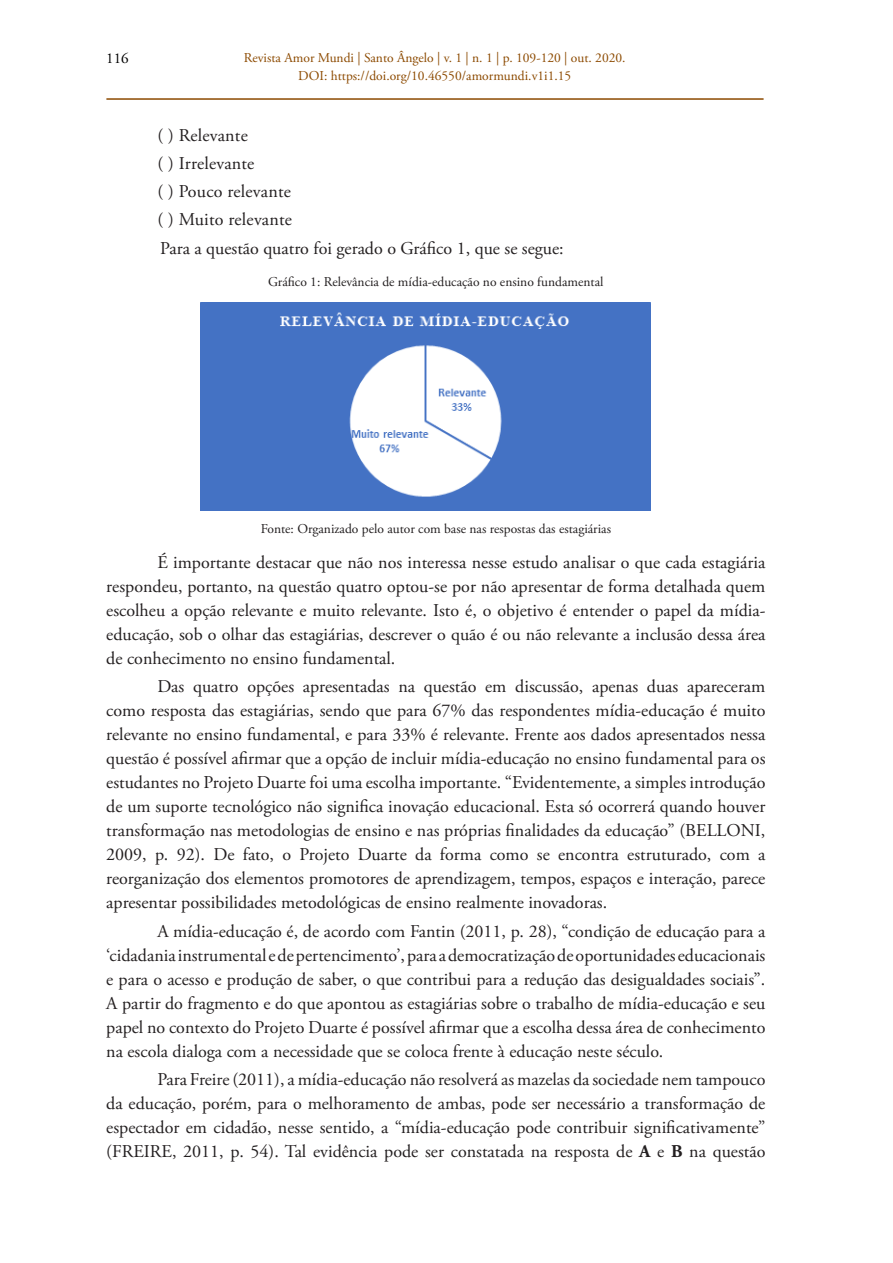
<style>
.page{position:relative;width:893px;height:1263px;background:#fff}
.page>*{position:absolute;margin:0;border:0;box-sizing:border-box;transform-origin:0 0}
.TEXTO_NORMAL{font:18px/24px "Adobe Garamond Pro";color:#231f20;text-align:justify}
.t1{font:15px "Adobe Garamond Pro";color:#000}
.Tabela{font:13.5px "Adobe Garamond Pro";color:#231f20}
.t2{font:13.5px/18px "Adobe Garamond Pro";color:#8c4a00;text-align:center}
.s1{font-weight:700}
</style>
<div class="page">
<hr style="left:106px;top:98px;width:658px;height:2px;background:#8c4a00">
<img style="left:200px;top:302px;width:450px;height:209px">
<p class="t1" style="left:106px;top:49px;width:24px">116</p>
<p class="t2" style="left:244px;top:49px;width:383px">Revista Amor Mundi | Santo Ângelo | v. 1 | n. 1 | p. 109-120 | out. 2020.<br>DOI: https://doi.org/10.46550/amormundi.v1i1.15</p>
<p class="TEXTO_NORMAL" style="left:157px;top:124px;width:92px">( ) Relevante</p>
<p class="TEXTO_NORMAL" style="left:157px;top:152px;width:99px">( ) Irrelevante</p>
<p class="TEXTO_NORMAL" style="left:157px;top:180px;width:135px">( ) Pouco relevante</p>
<p class="TEXTO_NORMAL" style="left:157px;top:208px;width:136px">( ) Muito relevante</p>
<p class="TEXTO_NORMAL" style="left:160px;top:237px;width:405px">Para a questão quatro foi gerado o Gráfico 1, que se segue:</p>
<p class="Tabela" style="left:268px;top:274px;width:337px">Gráfico 1: Relevância de mídia-educação no ensino fundamental</p>
<p class="Tabela" style="left:261px;top:521px;width:352px">Fonte: Organizado pelo autor com base nas respostas das estagiárias</p>
<p class="TEXTO_NORMAL" style="left:106px;top:551px;width:661px;text-indent:51px">É importante destacar que não nos interessa nesse estudo analisar o que cada estagiária respondeu, portanto, na questão quatro optou-se por não apresentar de forma detalhada quem escolheu a opção relevante e muito relevante. Isto é, o objetivo é entender o papel da mídia&shy;educação, sob o olhar das estagiárias, descrever o quão é ou não relevante a inclusão dessa área de conhecimento no ensino fundamental.</p>
<p class="TEXTO_NORMAL" style="left:106px;top:675px;width:661px;text-indent:51px">Das quatro opções apresentadas na questão em discussão, apenas duas apareceram como resposta das estagiárias, sendo que para 67% das respondentes mídia-educação é muito relevante no ensino fundamental, e para 33% é relevante. Frente aos dados apresentados nessa questão é possível afirmar que a opção de incluir mídia-educação no ensino fundamental para os estudantes no Projeto Duarte foi uma escolha importante. “Evidentemente, a simples introdução de um suporte tecnológico não significa inovação educacional. Esta só ocorrerá quando houver transformação nas metodologias de ensino e nas próprias finalidades da educação” (BELLONI, 2009, p. 92). De fato, o Projeto Duarte da forma como se encontra estruturado, com a reorganização dos elementos promotores de aprendizagem, tempos, espaços e interação, parece apresentar possibilidades metodológicas de ensino realmente inovadoras.</p>
<p class="TEXTO_NORMAL" style="left:106px;top:919px;width:661px;text-indent:51px">A mídia-educação é, de acordo com Fantin (2011, p. 28), “condição de educação para a ‘cidadania instrumental e de pertencimento’, para a democratização de oportunidades educacionais e para o acesso e produção de saber, o que contribui para a redução das desigualdades sociais”.<br>A partir do fragmento e do que apontou as estagiárias sobre o trabalho de mídia-educação e seu papel no contexto do Projeto Duarte é possível afirmar que a escolha dessa área de conhecimento na escola dialoga com a necessidade que se coloca frente à educação neste século.</p>
<p class="TEXTO_NORMAL" style="left:106px;top:1068px;width:661px;text-indent:51px">Para Freire (2011), a mídia-educação não resolverá as mazelas da sociedade nem tampouco da educação, porém, para o melhoramento de ambas, pode ser necessário a transformação de espectador em cidadão, nesse sentido, a “mídia-educação pode contribuir significativamente” (FREIRE, 2011, p. 54). Tal evidência pode ser constatada na resposta de <span class="s1">A</span> e <span class="s1">B</span> na questão</p>
</div>
